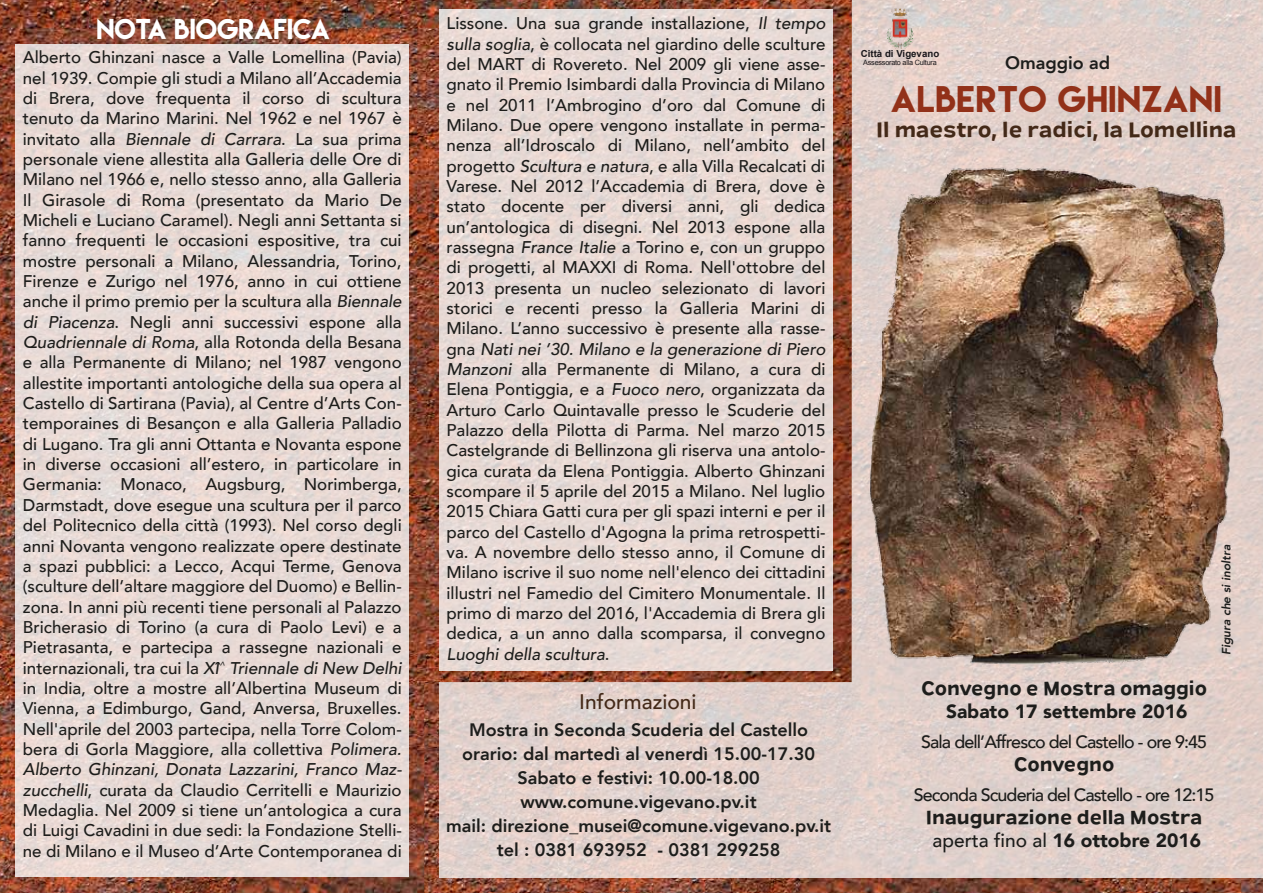
<style>
.page{position:relative;width:1263px;height:893px;background:#fff}
.page>*{position:absolute;margin:0;border:0;box-sizing:border-box;transform-origin:0 0}
.t1{font:33px "Lemon Milk";letter-spacing:.02em;color:#923119}
.t2{font:25.5px "Lemon Milk";color:#fff}
.t3{font:21px "Remissis Sb";color:#432918}
.t4{font:500 21px "Avenir";color:#432918}
.t5{font:19.2px "Remissis Sb";color:#1d1d1b}
.t6{font:900 19.2px "Avenir";color:#1d1d1b}
.t7{font:800 18px/24px "Avenir";color:#1d1d1b;text-align:center}
.t8{font:500 17.85px "Avenir";letter-spacing:-.05em;color:#1d1d1b}
.t9{font:500 16.95px/20.4px "Avenir";color:#1d1d1b;text-align:justify}
.t10{font:italic 800 12px "Avenir";color:#1d1d1b}
.t11{font:700 9.75px "Arial";color:#1a171b}
.t12{font:7.2px "Arial";letter-spacing:-.03em;color:#1a171b}
.s1{font-style:italic}
.s2{font-weight:500}
</style>
<div class="page">
<svg style="left:852px;top:0;width:411px;height:877px;background:#e0cfca"></svg>
<img style="left:0;top:0;width:852px;height:893px">
<img style="left:629px;top:136px;width:634px;height:570px">
<div style="left:16px;top:45px;width:393px;height:832px;background:#e7dad5"></div>
<img style="left:887px;top:6px;width:27px;height:44px">
<div style="left:439px;top:10px;width:394px;height:661px;background:#e6d9d4"></div>
<h2 class="t2" style="left:96px;top:11px;width:235px">NOTA BIOGRAFICA</h2>
<p class="t9" style="left:23px;top:46px;width:380px">Alberto Ghinzani nasce a Valle Lomellina (Pavia) nel 1939. Compie gli studi a Milano all’Accademia di Brera, dove frequenta il corso di scultura tenuto da Marino Marini. Nel 1962 e nel 1967 è invitato alla <span class="s1">Biennale di Carrara</span>. La sua prima personale viene allestita alla Galleria delle Ore di Milano nel 1966 e, nello stesso anno, alla Galleria Il Girasole di Roma (presentato da Mario De Micheli e Luciano Caramel). Negli anni Settanta si fanno frequenti le occasioni espositive, tra cui mostre personali a Milano, Alessandria, Torino, Firenze e Zurigo nel 1976, anno in cui ottiene anche il primo premio per la scultura alla <span class="s1">Biennale di Piacenza</span>. Negli anni successivi espone alla <span class="s1">Quadriennale di Roma</span>, alla Rotonda della Besana e alla Permanente di Milano; nel 1987 vengono allestite importanti antologiche della sua opera al Castello di Sartirana (Pavia), al Centre d’Arts Con&shy;temporaines di Besançon e alla Galleria Palladio di Lugano. Tra gli anni Ottanta e Novanta espone in diverse occasioni all’estero, in particolare in Germania: Monaco, Augsburg, Norimberga, Darmstadt, dove esegue una scultura per il parco del Politecnico della città (1993). Nel corso degli anni Novanta vengono realizzate opere destinate a spazi pubblici: a Lecco, Acqui Terme, Genova (sculture dell’altare maggiore del Duomo) e Bellin&shy;zona. In anni più recenti tiene personali al Palazzo Bricherasio di Torino (a cura di Paolo Levi) e a Pietrasanta, e partecipa a rassegne nazionali e internazionali, tra cui la <span class="s1">XI</span>̂<sup>^</sup> <span class="s1">Triennale di New Delhi </span>in India, oltre a mostre all’Albertina Museum di Vienna, a Edimburgo, Gand, Anversa, Bruxelles.<br>Nell'aprile del 2003 partecipa, nella Torre Colom&shy;bera di Gorla Maggiore, alla collettiva <span class="s1">Polimera.<br>Alberto Ghinzani, Donata Lazzarini, Franco Maz&shy;zucchelli</span>, curata da Claudio Cerritelli e Maurizio Medaglia. Nel 2009 si tiene un’antologica a cura di Luigi Cavadini in due sedi: la Fondazione Stelli&shy;ne di Milano e il Museo d’Arte Contemporanea di</p>
<p class="t9" style="left:447px;top:12px;width:380px">Lissone. Una sua grande installazione, <span class="s1">Il tempo sulla soglia</span>, è collocata nel giardino delle sculture del MART di Rovereto. Nel 2009 gli viene asse&shy;gnato il Premio Isimbardi dalla Provincia di Milano e nel 2011 l’Ambrogino d’oro dal Comune di Milano. Due opere vengono installate in perma&shy;nenza all’Idroscalo di Milano, nell’ambito del progetto <span class="s1">Scultura e natura</span>, e alla Villa Recalcati di Varese. Nel 2012 l’Accademia di Brera, dove è stato docente per diversi anni, gli dedica un’antologica di disegni. Nel 2013 espone alla rassegna <span class="s1">France Italie</span> a Torino e, con un gruppo di progetti, al MAXXI di Roma. Nell'ottobre del 2013 presenta un nucleo selezionato di lavori storici e recenti presso la Galleria Marini di Milano. L’anno successivo è presente alla rasse&shy;gna <span class="s1">Nati nei ’30. Milano e la generazione di Piero Manzoni</span> alla Permanente di Milano, a cura di Elena Pontiggia, e a <span class="s1">Fuoco nero</span>, organizzata da Arturo Carlo Quintavalle presso le Scuderie del Palazzo della Pilotta di Parma. Nel marzo 2015<br>Castelgrande di Bellinzona gli riserva una antolo&shy;gica curata da Elena Pontiggia. Alberto Ghinzani scompare il 5 aprile del 2015 a Milano. Nel luglio 2015 Chiara Gatti cura per gli spazi interni e per il parco del Castello d'Agogna la prima retrospetti&shy;va. A novembre dello stesso anno, il Comune di Milano iscrive il suo nome nell'elenco dei cittadini illustri nel Famedio del Cimitero Monumentale. Il primo di marzo del 2016, l'Accademia di Brera gli dedica, a un anno dalla scomparsa, il convegno <span class="s1">Luoghi della scultura</span>.</p>
<p class="t4" style="left:579px;top:683px;width:119px">Informazioni</p>
<p class="t7" style="left:446px;top:718px;width:386px">Mostra in Seconda Scuderia del Castello orario: dal martedì al venerdì 15.00-17.30<br>Sabato e festivi: 10.00-18.00 www.comune.vigevano.pv.it<br>mail: direzione_musei@comune.vigevano.pv.it tel : 0381 693952 - 0381 299258</p>
<p class="t11" style="left:861px;top:47px;width:80px">Città di Vigevano</p>
<p class="t12" style="left:863px;top:57px;width:75px">Assessorato alla Cultura</p>
<p class="t7" style="left:1005px;top:50px;width:106px">Omaggio ad</p>
<h1 class="t1" style="left:891px;top:76px;width:332px">ALBERTO GHINZANI</h1>
<p class="t3" style="left:876px;top:114px;width:362px">Il maestro, le radici, la Lomellina</p>
<p class="t10" style="left:1219px;top:655px;width:112px;rotate:-90deg">Figura che si inoltra</p>
<p class="t5" style="left:921px;top:673px;width:288px">Convegno e Mostra omaggio</p>
<p class="t6" style="left:946px;top:695px;width:243px">Sabato 17 settembre 2016</p>
<p class="t8" style="left:921px;top:726px;width:287px">Sala dell’Affresco del Castello - ore 9:45</p>
<p class="t5" style="left:1014px;top:749px;width:102px">Convegno</p>
<p class="t8" style="left:914px;top:780px;width:302px">Seconda Scuderia del Castello - ore 12:15</p>
<p class="t5" style="left:926px;top:803px;width:278px">Inaugurazione della Mostra</p>
<p class="t6" style="left:932px;top:824px;width:270px"><span class="s2">aperta fino al</span> 16 ottobre 2016</p>
</div>
